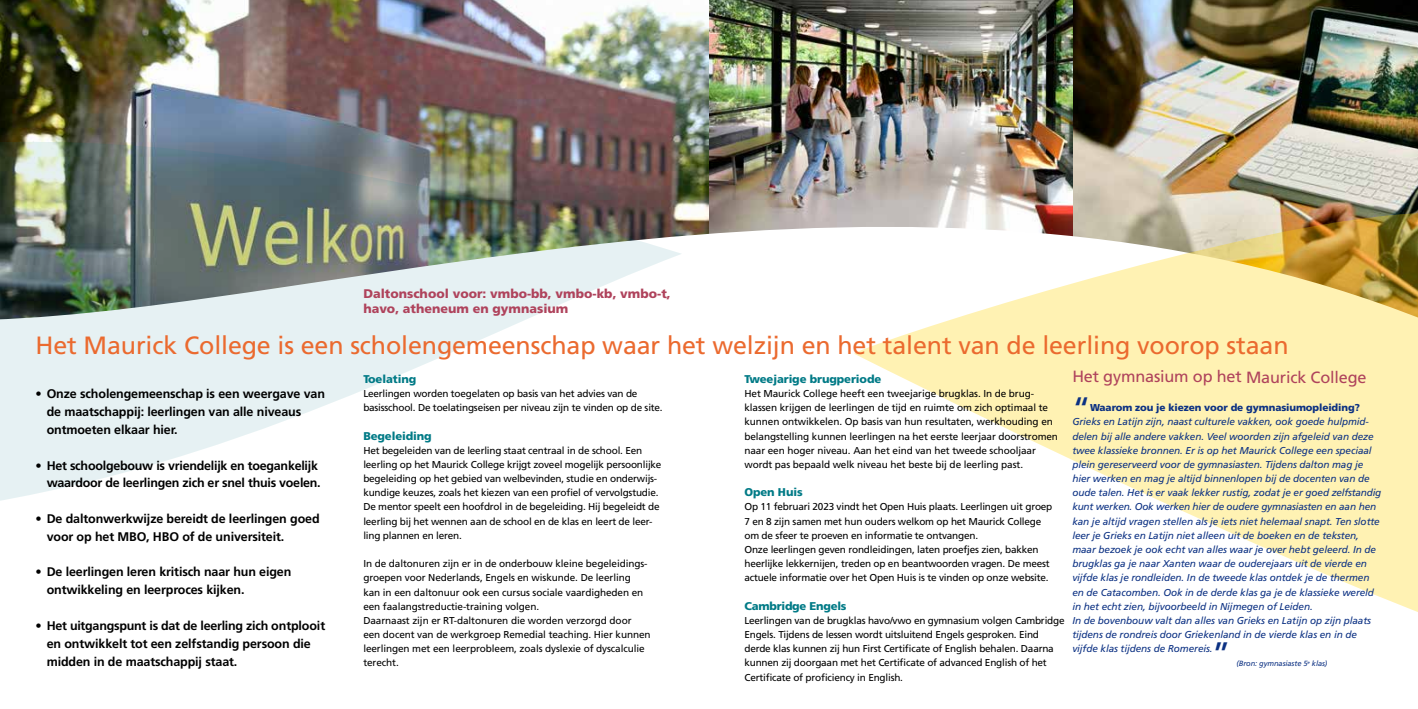
<style>
.page{position:relative;width:1418px;height:709px;background:#fff}
.page>*{position:absolute;margin:0;border:0;box-sizing:border-box;transform-origin:0 0}
.t1{font:32.5px "Frutiger";color:#0c3183}
.t2{font:25px "Frutiger";letter-spacing:-.005em;color:#eb6a2f}
.t3{font:16.25px "Frutiger";letter-spacing:-.01em;color:#af435c}
.t4{font:700 12.5px/17.8px "Frutiger";letter-spacing:-.01em;color:#000}
.t5{font:900 12.5px/15px "Frutiger";color:#af435c}
.t6{font:900 11.25px "Frutiger";letter-spacing:-.01em;color:#007a86}
.t7{font:10px/14.1px "Frutiger";letter-spacing:-.02em;color:#000}
.t8{font:italic 10px/14.1px "Frutiger";letter-spacing:-.01em;color:#0c3183}
.t9{font:900 10px "Frutiger";letter-spacing:-.01em;color:#0c3183}
.t10{font:italic 7.5px "Frutiger";letter-spacing:-.01em;color:#0c3183}
</style>
<div class="page">
<img style="left:1072px;top:0;width:345px;height:115px">
<img style="left:709px;top:0;width:363px;height:115px">
<img style="left:0;top:0;width:709px;height:115px">
<img style="left:0;top:115px;width:1417px;height:121px">
<svg style="left:847px;top:213px;width:570px;height:399px;fill:#fff2b3"></svg>
<img style="left:0;top:140px;width:682px;height:361px">
<p class="t5" style="left:363px;top:286px;width:309px">Daltonschool voor: vmbo-bb, vmbo-kb, vmbo-t, havo, atheneum en gymnasium</p>
<h2 class="t2" style="left:35px;top:331px;width:1254px">Het Maurick College is een scholengemeenschap waar het welzijn en het talent van de leerling voorop staan</h2>
<h3 class="t3" style="left:1072px;top:366px;width:296px">Het gymnasium op het Maurick College</h3>
<h1 class="t1" style="left:1072px;top:389px;width:20px">“</h1>
<p class="t9" style="left:1090px;top:401px;width:271px">Waarom zou je kiezen voor de gymnasiumopleiding?</p>
<p class="t8" style="left:1072px;top:415px;width:310px">Grieks en Latijn zijn, naast culturele vakken, ook goede hulpmid&shy;delen bij alle andere vakken. Veel woorden zijn afgeleid van deze twee klassieke bronnen. Er is op het Maurick College een speciaal plein gereserveerd voor de gymnasiasten. Tijdens dalton mag je hier werken en mag je altijd binnenlopen bij de docenten van de oude talen. Het is er vaak lekker rustig, zodat je er goed zelfstandig kunt werken. Ook werken hier de oudere gymnasiasten en aan hen kan je altijd vragen stellen als je iets niet helemaal snapt. Ten slotte leer je Grieks en Latijn niet alleen uit de boeken en de teksten, maar bezoek je ook echt van alles waar je over hebt geleerd. In de brugklas ga je naar Xanten waar de ouderejaars uit de vierde en vijfde klas je rondleiden. In de tweede klas ontdek je de thermen en de Catacomben. Ook in de derde klas ga je de klassieke wereld in het echt zien, bijvoorbeeld in Nijmegen of Leiden.<br>In de bovenbouw valt dan alles van Grieks en Latijn op zijn plaats tijdens de rondreis door Griekenland in de vierde klas en in de vijfde klas tijdens de Romereis.</p>
<p class="t6" style="left:363px;top:372px;width:54px">Toelating</p>
<p class="t7" style="left:363px;top:386px;width:301px">Leerlingen worden toegelaten op basis van het advies van de basisschool. De toelatingseisen per niveau zijn te vinden op de site.</p>
<p class="t6" style="left:363px;top:429px;width:70px">Begeleiding</p>
<p class="t7" style="left:363px;top:443px;width:300px">Het begeleiden van de leerling staat centraal in de school. Een leerling op het Maurick College krijgt zoveel mogelijk persoonlijke begeleiding op het gebied van welbevinden, studie en onderwijs&shy;kundige keuzes, zoals het kiezen van een profiel of vervolgstudie.<br>De mentor speelt een hoofdrol in de begeleiding. Hij begeleidt de leerling bij het wennen aan de school en de klas en leert de leer&shy;ling plannen en leren.</p>
<p class="t7" style="left:363px;top:556px;width:289px">In de daltonuren zijn er in de onderbouw kleine begeleidings&shy;groepen voor Nederlands, Engels en wiskunde. De leerling<br>kan in een daltonuur ook een cursus sociale vaardigheden en een faalangstreductie-training volgen.<br>Daarnaast zijn er RT-daltonuren die worden verzorgd door een docent van de werkgroep Remedial teaching. Hier kunnen leerlingen met een leerprobleem, zoals dyslexie of dyscalculie terecht.</p>
<p class="t6" style="left:744px;top:372px;width:138px">Tweejarige brugperiode</p>
<p class="t7" style="left:744px;top:386px;width:315px">Het Maurick College heeft een tweejarige brugklas. In de brug&shy;klassen krijgen de leerlingen de tijd en ruimte om zich optimaal te kunnen ontwikkelen. Op basis van hun resultaten, werkhouding en belangstelling kunnen leerlingen na het eerste leerjaar doorstromen naar een hoger niveau. Aan het eind van het tweede schooljaar wordt pas bepaald welk niveau het beste bij de leerling past.</p>
<p class="t6" style="left:744px;top:485px;width:60px">Open Huis</p>
<p class="t7" style="left:744px;top:500px;width:309px">Op 11 februari 2023 vindt het Open Huis plaats. Leerlingen uit groep 7 en 8 zijn samen met hun ouders welkom op het Maurick College om de sfeer te proeven en informatie te ontvangen.<br>Onze leerlingen geven rondleidingen, laten proefjes zien, bakken heerlijke lekkernijen, treden op en beantwoorden vragen. De meest actuele informatie over het Open Huis is te vinden op onze website.</p>
<p class="t6" style="left:744px;top:599px;width:104px">Cambridge Engels</p>
<p class="t7" style="left:744px;top:613px;width:322px">Leerlingen van de brugklas havo/vwo en gymnasium volgen Cambridge Engels. Tijdens de lessen wordt uitsluitend Engels gesproken. Eind derde klas kunnen zij hun First Certificate of English behalen. Daarna kunnen zij doorgaan met het Certificate of advanced English of het Certificate of proficiency in English.</p>
<p class="t4" style="left:47px;top:385px;width:280px;text-indent:-11px">• Onze scholengemeenschap is een weergave van de maatschappij: leerlingen van alle niveaus ontmoeten elkaar hier.</p>
<p class="t4" style="left:35px;top:456px;width:287px;text-align:right">• Het schoolgebouw is vriendelijk en toegankelijk waardoor de leerlingen zich er snel thuis voelen.</p>
<p class="t4" style="left:47px;top:510px;width:274px;text-indent:-11px">• De daltonwerkwijze bereidt de leerlingen goed voor op het MBO, HBO of de universiteit.</p>
<p class="t4" style="left:47px;top:563px;width:246px;text-indent:-11px">• De leerlingen leren kritisch naar hun eigen ontwikkeling en leerproces kijken.</p>
<p class="t4" style="left:47px;top:616px;width:280px;text-indent:-11px">• Het uitgangspunt is dat de leerling zich ontplooit en ontwikkelt tot een zelfstandig persoon die midden in de maatschappij staat.</p>
<h1 class="t1" style="left:1212px;top:634px;width:20px">”</h1>
<p class="t10" style="left:1236px;top:659px;width:92px">(Bron: gymnasiaste 5<sup>e</sup> klas)</p>
</div>
